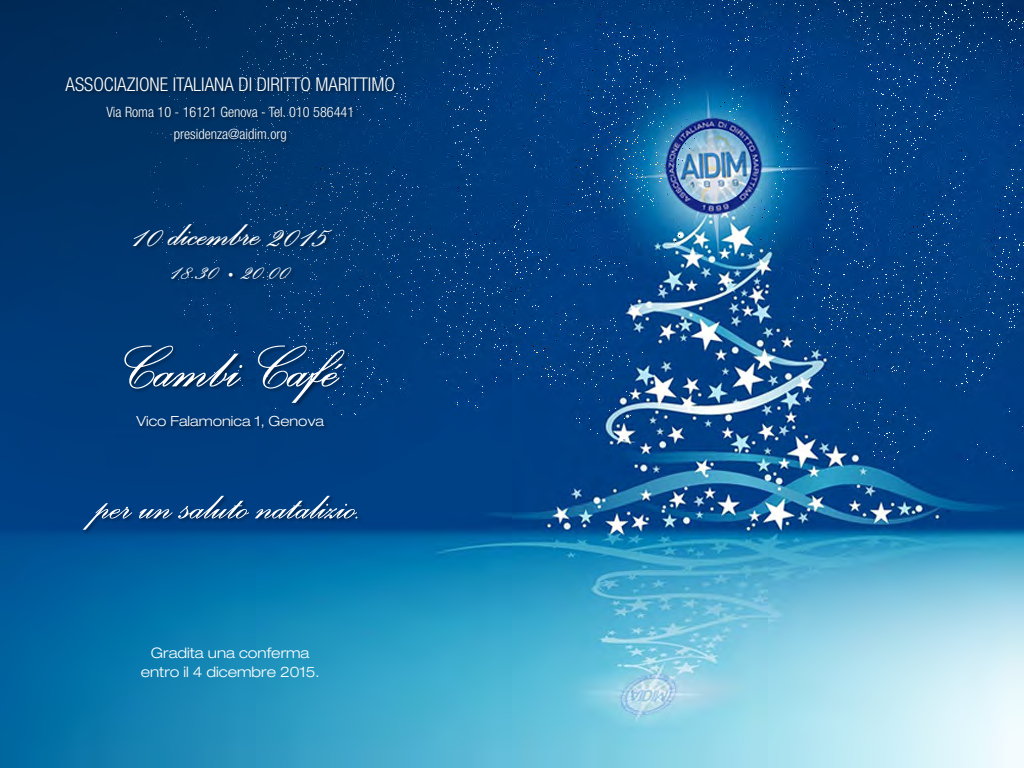
<style>
.page{position:relative;width:1024px;height:768px;background:#fff}
.page>*{position:absolute;margin:0;border:0;box-sizing:border-box;transform-origin:0 0}
.t1{font:600 76px "Palace Script MT Std";color:#fff}
.t2{font:600 52px "Palace Script MT Std";color:#fff}
.t3{font:600 48px "Palace Script MT Std";color:#fff}
.t4{font:600 34px "Palace Script MT Std";color:#fff}
.t5{font:300 condensed 19px "Helvetica Neue LT Std";color:#fff}
.t6{font:300 expanded 14.5px/19px "Helvetica Neue LT Std";color:#fff;text-align:center}
.t7{font:300 condensed 14.2px/22px "Helvetica Neue LT Std";color:#fff;text-align:center}
.t8{font:300 expanded 14px "Helvetica Neue LT Std";color:#fff}
</style>
<div class="page">
<img style="left:0;top:0;width:1024px;height:768px">
<svg style="left:0;top:0;width:597px;height:523px;background:#023d7f"></svg>
<img style="left:0;top:14px;width:468px;height:598px">
<h3 class="t5" style="left:66px;top:78px;width:331px">ASSOCIAZIONE ITALIANA DI DIRITTO MARITTIMO</h3>
<p class="t7" style="left:106px;top:103px;width:249px">Via Roma 10 - 16121 Genova - Tel. 010 586441 presidenza@aidim.org</p>
<h3 class="t3" style="left:132px;top:201px;width:198px">10 dicembre 2015</h3>
<h3 class="t4" style="left:171px;top:247px;width:121px">18.30• 20.00</h3>
<h1 class="t1" style="left:121px;top:316px;width:220px">Cambi Café</h1>
<p class="t8" style="left:137px;top:416px;width:189px">Vico Falamonica 1, Genova</p>
<h2 class="t2" style="left:96px;top:470px;width:269px">per un saluto natalizio.</h2>
<p class="t6" style="left:141px;top:645px;width:180px">Gradita una conferma entro il 4 dicembre 2015.</p>
</div>
